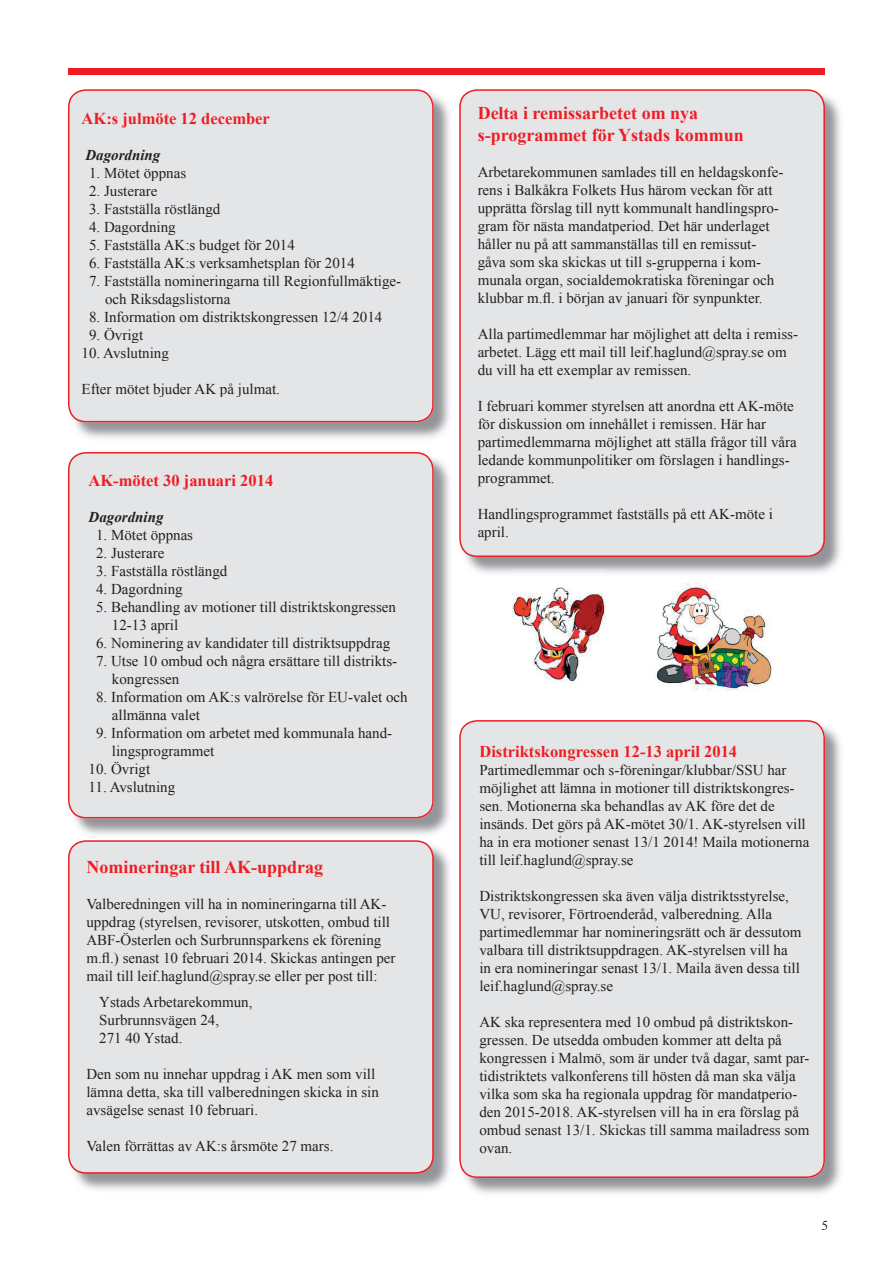
<style>
.page{position:relative;width:893px;height:1263px;background:#fff}
.page>*{position:absolute;margin:0;border:0;box-sizing:border-box;transform-origin:0 0}
.t1{font:700 18px/21.6px "Times New Roman";color:#ee1d23}
.t2{font:700 16.5px "Times New Roman";color:#ee1d23}
.t3{font:15px/18px "Times New Roman";color:#231f20}
.t4{font:italic 700 15px "Times New Roman";color:#231f20}
.t5{font:13.5px "Times New Roman";color:#231f20}
</style>
<div class="page">
<div style="left:68px;top:68px;width:757px;height:6px;background:#ee1d23"></div>
<img style="left:512px;top:587px;width:94px;height:95px">
<img style="left:466px;top:726px;width:375px;height:468px">
<div style="left:459px;top:720px;width:366px;height:458px;background:#e4e5e7"></div>
<div style="left:480px;top:764px;width:306px;height:14px;background:#e4e5e7"></div>
<div style="left:480px;top:782px;width:314px;height:14px;background:#e4e5e7"></div>
<div style="left:480px;top:800px;width:295px;height:11px;background:#e4e5e7"></div>
<div style="left:480px;top:818px;width:326px;height:14px;background:#e4e5e7"></div>
<div style="left:480px;top:836px;width:329px;height:11px;background:#e4e5e7"></div>
<div style="left:480px;top:854px;width:153px;height:14px;background:#e4e5e7"></div>
<div style="left:480px;top:890px;width:309px;height:14px;background:#e4e5e7"></div>
<div style="left:480px;top:908px;width:292px;height:14px;background:#e4e5e7"></div>
<div style="left:479px;top:926px;width:322px;height:14px;background:#e4e5e7"></div>
<div style="left:480px;top:944px;width:308px;height:14px;background:#e4e5e7"></div>
<div style="left:480px;top:962px;width:320px;height:14px;background:#e4e5e7"></div>
<div style="left:480px;top:980px;width:133px;height:14px;background:#e4e5e7"></div>
<div style="left:480px;top:1016px;width:313px;height:14px;background:#e4e5e7"></div>
<div style="left:480px;top:1034px;width:302px;height:14px;background:#e4e5e7"></div>
<div style="left:480px;top:1052px;width:329px;height:14px;background:#e4e5e7"></div>
<div style="left:480px;top:1070px;width:316px;height:14px;background:#e4e5e7"></div>
<div style="left:480px;top:1088px;width:317px;height:14px;background:#e4e5e7"></div>
<div style="left:480px;top:1106px;width:319px;height:14px;background:#e4e5e7"></div>
<div style="left:480px;top:1124px;width:329px;height:11px;background:#e4e5e7"></div>
<div style="left:480px;top:1146px;width:32px;height:7px;background:#e4e5e7"></div>
<img style="left:74px;top:96px;width:376px;height:342px">
<div style="left:68px;top:89px;width:366px;height:333px;background:#e4e5e7"></div>
<div style="left:85px;top:149px;width:76px;height:14px;background:#e4e5e7"></div>
<div style="left:82px;top:167px;width:104px;height:14px;background:#e4e5e7"></div>
<div style="left:82px;top:185px;width:75px;height:11px;background:#e4e5e7"></div>
<div style="left:82px;top:203px;width:138px;height:14px;background:#e4e5e7"></div>
<div style="left:82px;top:221px;width:94px;height:14px;background:#e4e5e7"></div>
<div style="left:82px;top:239px;width:213px;height:14px;background:#e4e5e7"></div>
<div style="left:82px;top:257px;width:273px;height:14px;background:#e4e5e7"></div>
<div style="left:82px;top:275px;width:319px;height:14px;background:#e4e5e7"></div>
<div style="left:106px;top:293px;width:124px;height:14px;background:#e4e5e7"></div>
<div style="left:82px;top:311px;width:300px;height:14px;background:#e4e5e7"></div>
<div style="left:82px;top:327px;width:61px;height:16px;background:#e4e5e7"></div>
<div style="left:83px;top:347px;width:86px;height:14px;background:#e4e5e7"></div>
<div style="left:82px;top:383px;width:198px;height:14px;background:#e4e5e7"></div>
<img style="left:74px;top:459px;width:376px;height:376px">
<div style="left:68px;top:452px;width:366px;height:366px;background:#e4e5e7"></div>
<div style="left:88px;top:512px;width:76px;height:13px;background:#e4e5e7"></div>
<div style="left:89px;top:530px;width:104px;height:13px;background:#e4e5e7"></div>
<div style="left:89px;top:548px;width:75px;height:10px;background:#e4e5e7"></div>
<div style="left:89px;top:565px;width:138px;height:14px;background:#e4e5e7"></div>
<div style="left:89px;top:583px;width:94px;height:14px;background:#e4e5e7"></div>
<div style="left:89px;top:601px;width:307px;height:14px;background:#e4e5e7"></div>
<div style="left:114px;top:619px;width:64px;height:14px;background:#e4e5e7"></div>
<div style="left:89px;top:637px;width:301px;height:14px;background:#e4e5e7"></div>
<div style="left:89px;top:655px;width:308px;height:14px;background:#e4e5e7"></div>
<div style="left:112px;top:673px;width:67px;height:14px;background:#e4e5e7"></div>
<div style="left:89px;top:691px;width:319px;height:11px;background:#e4e5e7"></div>
<div style="left:112px;top:709px;width:88px;height:11px;background:#e4e5e7"></div>
<div style="left:89px;top:727px;width:303px;height:11px;background:#e4e5e7"></div>
<div style="left:112px;top:745px;width:102px;height:14px;background:#e4e5e7"></div>
<div style="left:90px;top:761px;width:60px;height:16px;background:#e4e5e7"></div>
<div style="left:90px;top:781px;width:85px;height:14px;background:#e4e5e7"></div>
<img style="left:75px;top:847px;width:375px;height:343px">
<div style="left:68px;top:840px;width:366px;height:334px;background:#e4e5e7"></div>
<img style="left:466px;top:96px;width:375px;height:477px">
<img style="left:512px;top:570px;width:94px;height:3px">
<div style="left:459px;top:89px;width:366px;height:468px;background:#e4e5e7"></div>
<img style="left:655px;top:583px;width:117px;height:108px">
<p class="t2" style="left:82px;top:107px;width:190px">AK:s julmöte 12 december</p>
<p class="t4" style="left:85px;top:144px;width:77px">Dagordning</p>
<p class="t3" style="left:89px;top:163px;width:99px">1. Mötet öppnas</p>
<p class="t3" style="left:89px;top:181px;width:70px">2. Justerare</p>
<p class="t3" style="left:89px;top:199px;width:133px">3. Fastställa röstlängd</p>
<p class="t3" style="left:89px;top:217px;width:88px">4. Dagordning</p>
<p class="t3" style="left:89px;top:235px;width:207px">5. Fastställa AK:s budget för 2014</p>
<p class="t3" style="left:89px;top:253px;width:267px">6. Fastställa AK:s verksamhetsplan för 2014</p>
<p class="t3" style="left:105px;top:271px;width:298px;text-indent:-16px">7. Fastställa nomineringarna till Regionfullmäktige&shy;och Riksdagslistorna</p>
<p class="t3" style="left:89px;top:307px;width:295px">8. Information om distriktskongressen 12/4 2014</p>
<p class="t3" style="left:89px;top:325px;width:56px">9. Övrigt</p>
<p class="t3" style="left:82px;top:343px;width:89px">10. Avslutning</p>
<p class="t3" style="left:82px;top:379px;width:200px">Efter mötet bjuder AK på julmat.</p>
<p class="t2" style="left:89px;top:469px;width:186px">AK-mötet 30 januari 2014</p>
<p class="t4" style="left:89px;top:506px;width:77px">Dagordning</p>
<p class="t3" style="left:96px;top:526px;width:99px">1. Mötet öppnas</p>
<p class="t3" style="left:96px;top:544px;width:70px">2. Justerare</p>
<p class="t3" style="left:96px;top:562px;width:133px">3. Fastställa röstlängd</p>
<p class="t3" style="left:96px;top:580px;width:88px">4. Dagordning</p>
<p class="t3" style="left:112px;top:598px;width:286px;text-indent:-16px">5. Behandling av motioner till distriktskongressen<br>12-13 april</p>
<p class="t3" style="left:96px;top:634px;width:296px">6. Nominering av kandidater till distriktsuppdrag</p>
<p class="t3" style="left:112px;top:652px;width:287px;text-indent:-16px">7. Utse 10 ombud och några ersättare till distrikts&shy;kongressen</p>
<p class="t3" style="left:112px;top:688px;width:297px;text-indent:-16px">8. Information om AK:s valrörelse för EU-valet och allmänna valet</p>
<p class="t3" style="left:112px;top:724px;width:282px;text-indent:-16px">9. Information om arbetet med kommunala hand&shy;lingsprogrammet</p>
<p class="t3" style="left:89px;top:760px;width:63px">10. Övrigt</p>
<p class="t3" style="left:89px;top:778px;width:88px">11. Avslutning</p>
<p class="t1" style="left:86px;top:856px;width:238px">Nomineringar till AK-uppdrag</p>
<p class="t3" style="left:86px;top:895px;width:311px">Valberedningen vill ha in nomineringarna till AK&shy;uppdrag (styrelsen, revisorer, utskotten, ombud till ABF-Österlen och Surbrunnsparkens ek förening m.fl.) senast 10 februari 2014. Skickas antingen per mail till leif.haglund@spray.se eller per post till:</p>
<p class="t3" style="left:99px;top:993px;width:155px">Ystads Arbetarekommun,<br>Surbrunnsvägen 24,<br>271 40 Ystad.</p>
<p class="t3" style="left:86px;top:1065px;width:294px">Den som nu innehar uppdrag i AK men som vill lämna detta, ska till valberedningen skicka in sin avsägelse senast 10 februari.</p>
<p class="t3" style="left:86px;top:1137px;width:249px">Valen förrättas av AK:s årsmöte 27 mars.</p>
<p class="t1" style="left:478px;top:102px;width:268px">Delta i remissarbetet om nya s-programmet för Ystads kommun</p>
<p class="t3" style="left:478px;top:162px;width:307px">Arbetarekommunen samlades till en heldagskonfe&shy;rens i Balkåkra Folkets Hus härom veckan för att upprätta förslag till nytt kommunalt handlingspro&shy;gram för nästa mandatperiod. Det här underlaget håller nu på att sammanställas till en remissut&shy;gåva som ska skickas ut till s-grupperna i kom&shy;munala organ, socialdemokratiska föreningar och klubbar m.fl. i början av januari för synpunkter.</p>
<p class="t3" style="left:478px;top:324px;width:322px">Alla partimedlemmar har möjlighet att delta i remiss&shy;arbetet. Lägg ett mail till leif.haglund@spray.se om du vill ha ett exemplar av remissen.</p>
<p class="t3" style="left:478px;top:396px;width:321px">I februari kommer styrelsen att anordna ett AK-möte för diskussion om innehållet i remissen. Här har partimedlemmarna möjlighet att ställa frågor till våra ledande kommunpolitiker om förslagen i handlings&shy;programmet.</p>
<p class="t3" style="left:478px;top:504px;width:297px">Handlingsprogrammet fastställs på ett AK-möte i april.</p>
<p class="t2" style="left:479px;top:740px;width:259px">Distriktskongressen 12-13 april 2014</p>
<p class="t3" style="left:479px;top:760px;width:331px">Partimedlemmar och s-föreningar/klubbar/SSU har möjlighet att lämna in motioner till distriktskongres&shy;sen. Motionerna ska behandlas av AK före det de insänds. Det görs på AK-mötet 30/1. AK-styrelsen vill ha in era motioner senast 13/1 2014! Maila motionerna till leif.haglund@spray.se</p>
<p class="t3" style="left:479px;top:886px;width:324px">Distriktskongressen ska även välja distriktsstyrelse, VU, revisorer, Förtroenderåd, valberedning. Alla partimedlemmar har nomineringsrätt och är dessutom valbara till distriktsuppdragen. AK-styrelsen vill ha in era nomineringar senast 13/1. Maila även dessa till leif.haglund@spray.se</p>
<p class="t3" style="left:479px;top:1012px;width:332px">AK ska representera med 10 ombud på distriktskon&shy;gressen. De utsedda ombuden kommer att delta på kongressen i Malmö, som är under två dagar, samt par&shy;tidistriktets valkonferens till hösten då man ska välja vilka som ska ha regionala uppdrag för mandatperio&shy;den 2015-2018. AK-styrelsen vill ha in era förslag på ombud senast 13/1. Skickas till samma mailadress som ovan.</p>
<p class="t5" style="left:821px;top:1216px;width:8px">5</p>
</div>
